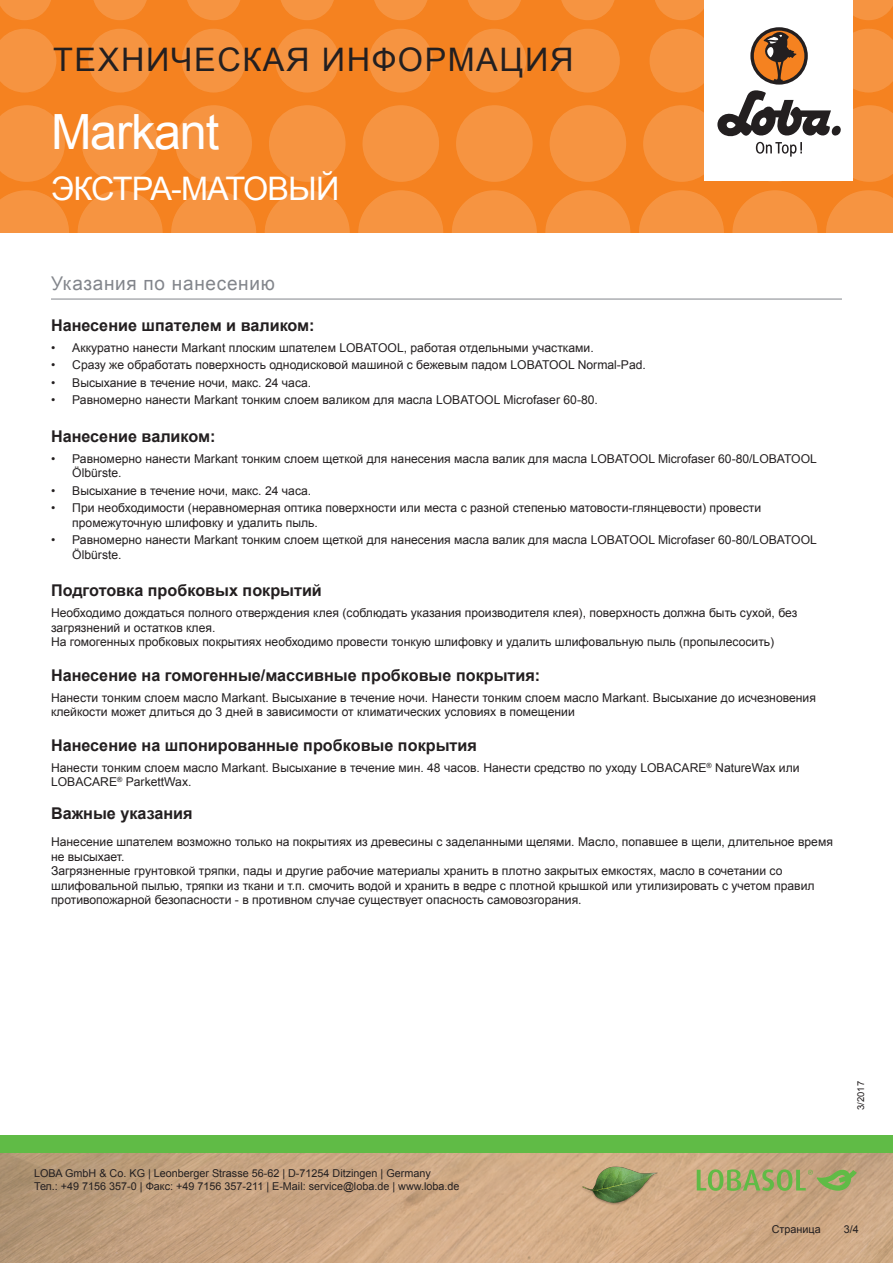
<style>
.page{position:relative;width:893px;height:1263px;background:#fff}
.page>*{position:absolute;margin:0;border:0;box-sizing:border-box;transform-origin:0 0}
.t1{font:48.6px "Arial";letter-spacing:-.025em;color:#fff}
.t2{font:32.4px "Arial";letter-spacing:.05em;color:#231f20}
.t3{font:32.4px "Arial";letter-spacing:-.025em;color:#fff}
.Titel_grau{font:18.9px "Arial";letter-spacing:.04em;color:#82858b}
.t4{font:700 16.2px "Arial";color:#231f20}
.Text{font:12.15px/14.5px "Arial";color:#231f20}
.t5{font:10.8px/12.9px "Arial";color:#231f20}
.t6{font:9.45px "Arial";color:#231f20}
</style>
<div class="page">
<div style="left:0;top:0;width:893px;height:233px;background:#f58220"></div>
<svg style="left:0;top:190px;width:69px;height:43px"></svg>
<svg style="left:78px;top:190px;width:85px;height:85px;fill:#f69441"></svg>
<svg style="left:171px;top:190px;width:85px;height:85px;fill:#f69441"></svg>
<svg style="left:265px;top:190px;width:85px;height:85px;fill:#f69441"></svg>
<svg style="left:358px;top:190px;width:85px;height:85px;fill:#f69441"></svg>
<svg style="left:545px;top:190px;width:85px;height:85px;fill:#f69441"></svg>
<svg style="left:452px;top:190px;width:85px;height:85px;fill:#f69441"></svg>
<svg style="left:732px;top:190px;width:85px;height:85px;fill:#f69441"></svg>
<svg style="left:639px;top:190px;width:85px;height:85px;fill:#f69441"></svg>
<svg style="left:826px;top:190px;width:67px;height:43px"></svg>
<svg style="left:0;top:105px;width:65px;height:77px"></svg>
<svg style="left:82px;top:105px;width:76px;height:77px"></svg>
<svg style="left:175px;top:105px;width:77px;height:77px"></svg>
<svg style="left:269px;top:105px;width:76px;height:77px"></svg>
<svg style="left:456px;top:105px;width:77px;height:77px"></svg>
<svg style="left:362px;top:105px;width:77px;height:77px"></svg>
<svg style="left:550px;top:105px;width:76px;height:77px"></svg>
<svg style="left:0;top:29px;width:56px;height:63px"></svg>
<svg style="left:182px;top:29px;width:64px;height:63px"></svg>
<svg style="left:88px;top:29px;width:64px;height:63px"></svg>
<svg style="left:275px;top:29px;width:64px;height:63px"></svg>
<svg style="left:462px;top:29px;width:64px;height:63px"></svg>
<svg style="left:369px;top:29px;width:64px;height:63px"></svg>
<svg style="left:556px;top:29px;width:64px;height:63px"></svg>
<svg style="left:0;top:0;width:51px;height:20px"></svg>
<svg style="left:187px;top:0;width:53px;height:20px"></svg>
<svg style="left:468px;top:0;width:53px;height:20px"></svg>
<svg style="left:655px;top:0;width:49px;height:20px"></svg>
<svg style="left:93px;top:0;width:54px;height:20px"></svg>
<svg style="left:374px;top:0;width:54px;height:20px"></svg>
<svg style="left:281px;top:0;width:53px;height:20px"></svg>
<svg style="left:561px;top:0;width:54px;height:20px"></svg>
<svg style="left:853px;top:0;width:40px;height:20px"></svg>
<img style="left:0;top:1152px;width:893px;height:111px">
<div style="left:0;top:1135px;width:893px;height:17px;background:#60bb46"></div>
<div style="left:704px;top:0;width:149px;height:181px;background:#fff"></div>
<svg style="left:643px;top:28px;width:250px;height:154px"></svg>
<img style="left:578px;top:1161px;width:82px;height:81px">
<svg style="left:697px;top:1169px;width:160px;height:22px;background:#9eac69"></svg>
<hr style="left:51px;top:299px;width:791px;height:1px;background:#82858b">
<h2 class="t2" style="left:53px;top:38px;width:522px">ТЕХНИЧЕСКАЯ ИНФОРМАЦИЯ</h2>
<p class="t1" style="left:51px;top:100px;width:170px">Markant</p>
<h2 class="t3" style="left:51px;top:167px;width:290px">ЭКСТРА-МАТОВЫЙ</h2>
<p class="Titel_grau" style="left:51px;top:271px;width:225px">Указания по нанесению</p>
<p class="t4" style="left:51px;top:314px;width:265px">Нанесение шпателем и валиком:</p>
<p class="Text" style="left:51px;top:340px;width:544px">• Аккуратно нанести Markant плоским шпателем LOBATOOL, работая отдельными участками.</p>
<p class="Text" style="left:51px;top:358px;width:596px">• Сразу же обработать поверхность однодисковой машиной с бежевым падом LOBATOOL Normal-Pad.</p>
<p class="Text" style="left:51px;top:375px;width:262px">• Высыхание в течение ночи, макс. 24 часа.</p>
<p class="Text" style="left:51px;top:393px;width:548px">• Равномерно нанести Markant тонким слоем валиком для масла LOBATOOL Microfaser 60-80.</p>
<p class="t4" style="left:51px;top:425px;width:166px">Нанесение валиком:</p>
<p class="Text" style="left:72px;top:451px;width:746px;text-indent:-21px">• Равномерно нанести Markant тонким слоем щеткой для нанесения масла валик для масла LOBATOOL Microfaser 60-80/LOBATOOL<br>Ölbürste.</p>
<p class="Text" style="left:51px;top:483px;width:262px">• Высыхание в течение ночи, макс. 24 часа.</p>
<p class="Text" style="left:72px;top:501px;width:690px;text-indent:-21px">• При необходимости (неравномерная оптика поверхности или места с разной степенью матовости-глянцевости) провести промежуточную шлифовку и удалить пыль.</p>
<p class="Text" style="left:72px;top:533px;width:746px;text-indent:-21px">• Равномерно нанести Markant тонким слоем щеткой для нанесения масла валик для масла LOBATOOL Microfaser 60-80/LOBATOOL<br>Ölbürste.</p>
<p class="t4" style="left:51px;top:580px;width:272px">Подготовка пробковых покрытий</p>
<p class="Text" style="left:51px;top:606px;width:748px">Необходимо дождаться полного отверждения клея (соблюдать указания производителя клея), поверхность должна быть сухой, без загрязнений и остатков клея.</p>
<p class="Text" style="left:51px;top:635px;width:725px">На гомогенных пробковых покрытиях необходимо провести тонкую шлифовку и удалить шлифовальную пыль (пропылесосить)</p>
<p class="t4" style="left:51px;top:664px;width:491px">Нанесение на гомогенные/массивные пробковые покрытия:</p>
<p class="Text" style="left:51px;top:690px;width:766px">Нанести тонким слоем масло Markant. Высыхание в течение ночи. Нанести тонким слоем масло Markant. Высыхание до исчезновения клейкости может длиться до 3 дней в зависимости от климатических условиях в помещении</p>
<p class="t4" style="left:51px;top:734px;width:427px">Нанесение на шпонированные пробковые покрытия</p>
<p class="Text" style="left:51px;top:760px;width:750px">Нанести тонким слоем масло Markant. Высыхание в течение мин. 48 часов. Нанести средство по уходу LOBACARE<sup>®</sup> NatureWax или<br>LOBACARE<sup>®</sup> ParkettWax.</p>
<p class="t4" style="left:51px;top:803px;width:143px">Важные указания</p>
<p class="Text" style="left:51px;top:835px;width:783px">Нанесение шпателем возможно только на покрытиях из древесины с заделанными щелями. Масло, попавшее в щели, длительное время не высыхает.</p>
<p class="Text" style="left:51px;top:864px;width:765px">Загрязненные грунтовкой тряпки, пады и другие рабочие материалы хранить в плотно закрытых емкостях, масло в сочетании со шлифовальной пылью, тряпки из ткани и т.п. смочить водой и хранить в ведре с плотной крышкой или утилизировать с учетом правил противопожарной безопасности - в противном случае существует опасность самовозгорания.</p>
<p class="t5" style="left:34px;top:1167px;width:427px">LOBA GmbH &amp; Co. KG | Leonberger Strasse 56-62 | D-71254 Ditzingen | Germany<br>Тел.: +49 7156 357-0 | Факс: +49 7156 357-211 | E-Mail: service@loba.de | www.loba.de</p>
<p class="t6" style="left:855px;top:1110px;width:30px;rotate:-90deg">3/2017</p>
<p class="t5" style="left:772px;top:1222px;width:50px">Страница</p>
<p class="t5" style="left:844px;top:1222px;width:17px">3/4</p>
</div>
